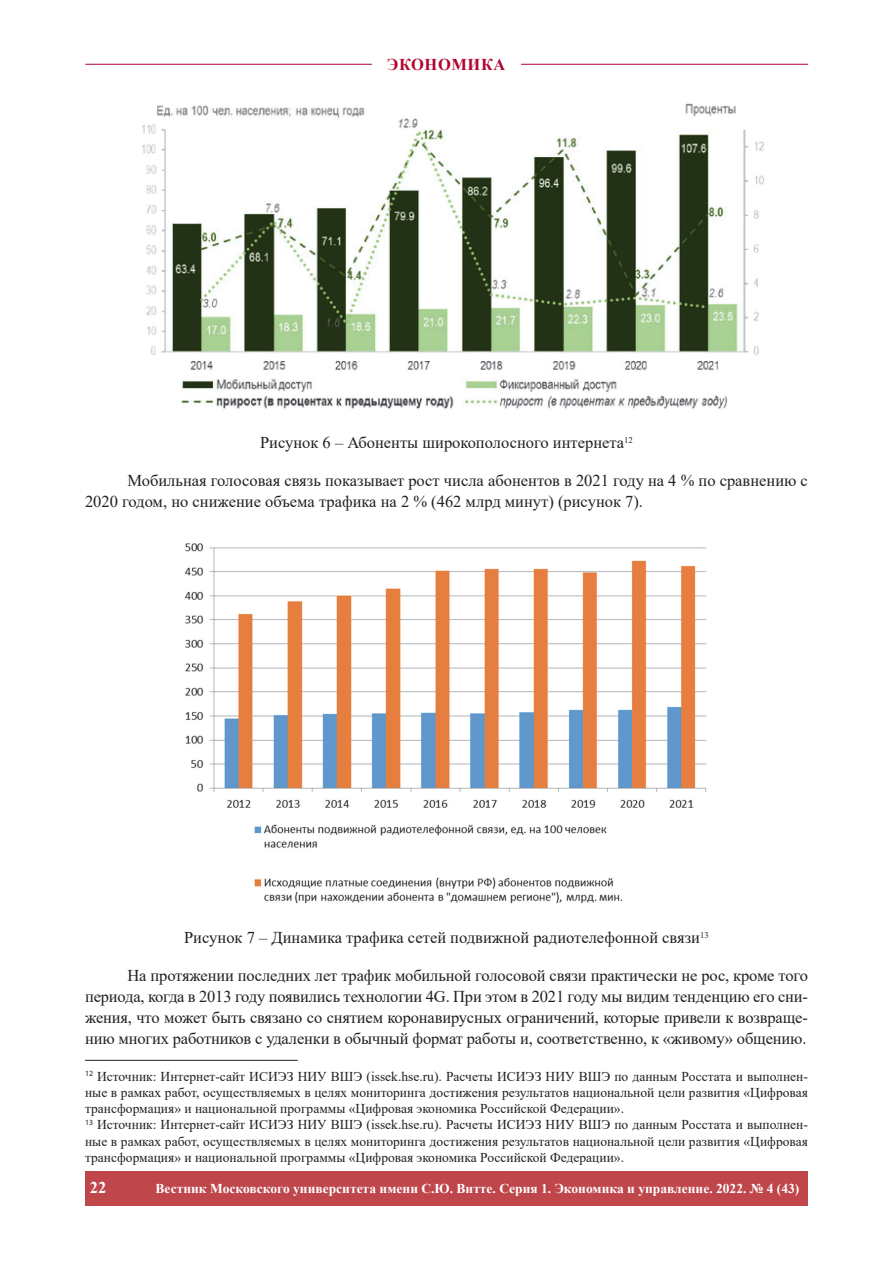
<style>
.page{position:relative;width:893px;height:1263px;background:#fff}
.page>*{position:absolute;margin:0;border:0;box-sizing:border-box;transform-origin:0 0}
.t1{font:16.5px/21px "Times New Roman";color:#231f20}
.t2{font:700 16.5px "Times New Roman";letter-spacing:.035em;color:#b00630}
.t3{font:700 16.5px "Times New Roman";color:#fff}
.t4{font:13.5px/16.2px "Times New Roman";color:#231f20}
.t5{font:700 13.5px "Times New Roman";color:#fff}
</style>
<div class="page">
<hr style="left:85px;top:64px;width:723px;height:1px;background:#b00630">
<div style="left:372px;top:59px;width:149px;height:11px;background:#fff"></div>
<div style="left:85px;top:1171px;width:723px;height:34px;background:#bf464b"></div>
<img style="left:142px;top:103px;width:622px;height:306px">
<img style="left:184px;top:543px;width:523px;height:361px">
<hr style="left:85px;top:1060px;width:213px;height:1px;background:#231f20">
<p class="t2" style="left:387px;top:52px;width:120px">ЭКОНОМИКА</p>
<p class="t1" style="left:260px;top:432px;width:374px">Рисунок 6 – Абоненты широкополосного интернета<sup>12</sup></p>
<p class="t1" style="left:85px;top:470px;width:724px;text-indent:43px">Мобильная голосовая связь показывает рост числа абонентов в 2021 году на 4 % по сравнению с<br>2020 годом, но снижение объема трафика на 2 % (462 млрд минут) (рисунок 7).</p>
<p class="t1" style="left:184px;top:926px;width:526px">Рисунок 7 – Динамика трафика сетей подвижной радиотелефонной связи<sup>13</sup></p>
<p class="t1" style="left:85px;top:964px;width:724px;text-align:justify;text-indent:43px">На протяжении последних лет трафик мобильной голосовой связи практически не рос, кроме того периода, когда в 2013 году появились технологии 4G. При этом в 2021 году мы видим тенденцию его сни&shy;жения, что может быть связано со снятием коронавирусных ограничений, которые привели к возвраще&shy;нию многих работников с удаленки в обычный формат работы и, соответственно, к «живому» общению.</p>
<p class="t4" style="left:85px;top:1068px;width:724px"><sup>12</sup> Источник: Интернет-сайт ИСИЭЗ НИУ ВШЭ (issek.hse.ru). Расчеты ИСИЭЗ НИУ ВШЭ по данным Росстата и выполнен&shy;ные в рамках работ, осуществляемых в целях мониторинга достижения результатов национальной цели развития «Цифровая трансформация» и национальной программы «Цифровая экономика Российской Федерации».<br><sup>13</sup> Источник: Интернет-сайт ИСИЭЗ НИУ ВШЭ (issek.hse.ru). Расчеты ИСИЭЗ НИУ ВШЭ по данным Росстата и выполнен&shy;ные в рамках работ, осуществляемых в целях мониторинга достижения результатов национальной цели развития «Цифровая трансформация» и национальной программы «Цифровая экономика Российской Федерации».</p>
<p class="t3" style="left:90px;top:1175px;width:18px">22</p>
<p class="t5" style="left:156px;top:1179px;width:645px">Вестник Московского университета имени С.Ю. Витте. Серия 1. Экономика и управление. 2022. № 4 (43)</p>
</div>
